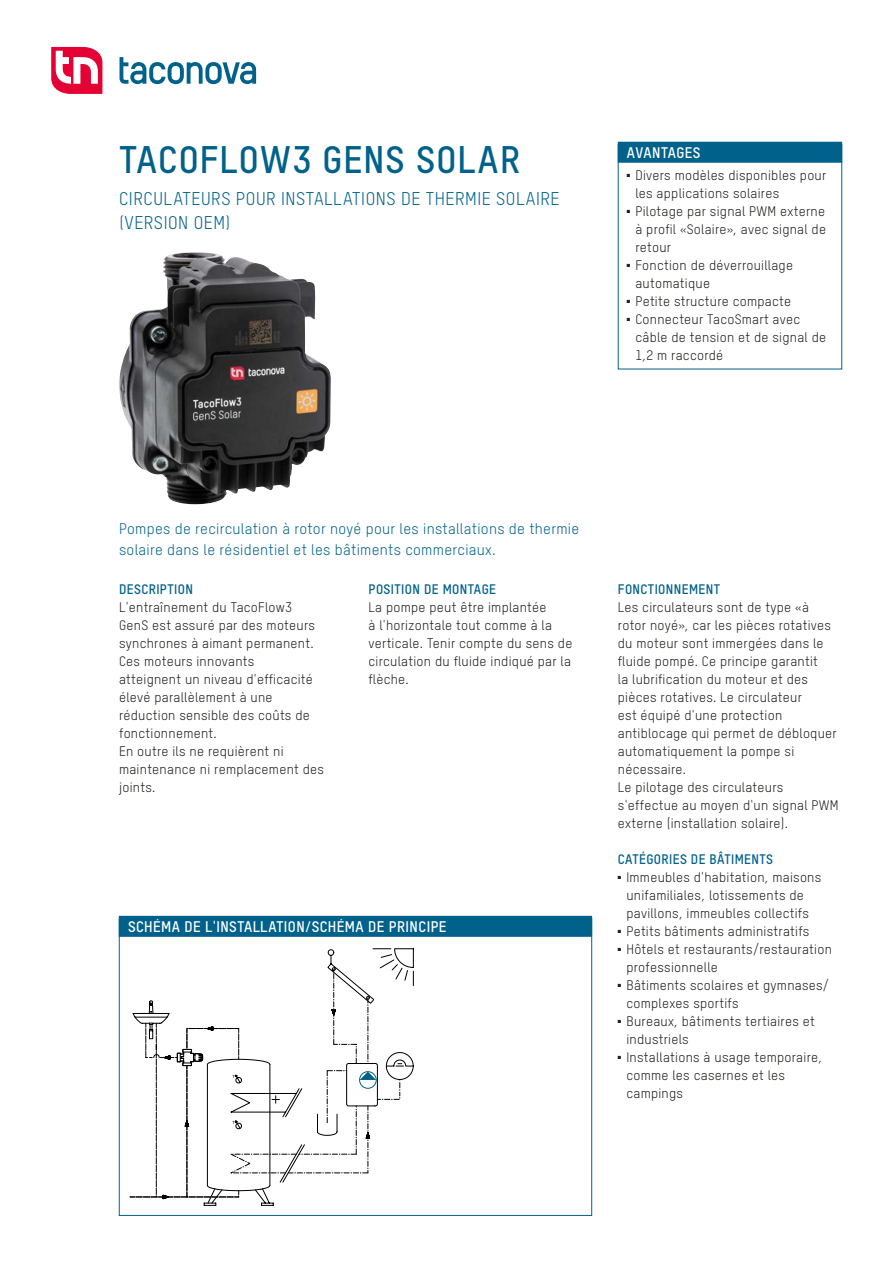
<style>
.page{position:relative;width:893px;height:1263px;background:#fff}
.page>*{position:absolute;margin:0;border:0;box-sizing:border-box;transform-origin:0 0}
.Produkttitel{font:37.5px "T Star Pro Bold";letter-spacing:.03em;color:#00628a}
.Produkttitel_Subline{font:18px/24px "T Star Pro Regular";letter-spacing:.03em;color:#00628a}
.EA_Lead{font:15px/21px "T Star Pro Regular";letter-spacing:.02em;color:#00628a}
.Box_Titel{font:15px "T Star Pro Bold";letter-spacing:.03em;color:#fff}
.t1{font:13.5px/18px "T Star Pro Regular";letter-spacing:.02em;color:#1d1d1b}
.EA_Titel{font:13.5px "T Star Pro Bold";letter-spacing:.03em;color:#00628a}
.t2{font:4.05px "Arial";color:#000;scale:1.05 1}
</style>
<div class="page">
<svg style="left:51px;top:47px;width:51px;height:47px"></svg>
<svg style="left:120px;top:57px;width:136px;height:27px"></svg>
<svg style="left:129px;top:948px;width:285px;height:258px"></svg>
<div style="left:618px;top:142px;width:224px;height:21px;background:#00628a"></div>
<div style="left:618px;top:144px;width:224px;height:225px;border:1px solid #00628a"></div>
<div style="left:119px;top:916px;width:473px;height:21px;background:#00628a"></div>
<div style="left:119px;top:918px;width:473px;height:297px;border:1px solid #00628a"></div>
<img style="left:119px;top:252px;width:212px;height:252px">
<p class="Produkttitel" style="left:119px;top:132px;width:402px">TACOFLOW3 GENS SOLAR</p>
<p class="Produkttitel_Subline" style="left:119px;top:186px;width:442px">CIRCULATEURS POUR INSTALLATIONS DE THERMIE SOLAIRE (VERSION OEM)</p>
<p class="Box_Titel" style="left:627px;top:141px;width:75px">AVANTAGES</p>
<p class="t1" style="left:635px;top:166px;width:192px;text-indent:-9px">■ Divers modèles disponibles pour les applications solaires</p>
<p class="t1" style="left:635px;top:202px;width:192px;text-align:justify;text-indent:-9px">■ Pilotage par signal PWM externe à profil «Solaire», avec signal de retour</p>
<p class="t1" style="left:635px;top:256px;width:159px;text-indent:-9px">■ Fonction de déverrouillage automatique</p>
<p class="t1" style="left:627px;top:292px;width:166px">■ Petite structure compacte</p>
<p class="t1" style="left:635px;top:310px;width:192px;text-indent:-9px">■ Connecteur TacoSmart avec câble de tension et de signal de<br>1,2 m raccordé</p>
<p class="EA_Lead" style="left:119px;top:517px;width:462px">Pompes de recirculation à rotor noyé pour les installations de thermie solaire dans le résidentiel et les bâtiments commerciaux.</p>
<p class="EA_Titel" style="left:119px;top:579px;width:75px">DESCRIPTION</p>
<p class="t1" style="left:119px;top:598px;width:198px">L'entraînement du TacoFlow3<br>GenS est assuré par des moteurs synchrones à aimant permanent.</p>
<p class="t1" style="left:119px;top:652px;width:195px">Ces moteurs innovants atteignent un niveau d'efficacité élevé parallèlement à une réduction sensible des coûts de fonctionnement.</p>
<p class="t1" style="left:119px;top:742px;width:206px">En outre ils ne requièrent ni maintenance ni remplacement des joints.</p>
<p class="EA_Titel" style="left:369px;top:579px;width:129px">POSITION DE MONTAGE</p>
<p class="t1" style="left:369px;top:598px;width:205px">La pompe peut être implantée<br>à l'horizontale tout comme à la verticale. Tenir compte du sens de circulation du fluide indiqué par la flèche.</p>
<p class="Box_Titel" style="left:128px;top:915px;width:320px">SCHÉMA DE L'INSTALLATION/SCHÉMA DE PRINCIPE</p>
<p class="t2" style="left:233px;top:1074px;width:4px">T</p>
<p class="t2" style="left:233px;top:1120px;width:4px">T</p>
<p class="EA_Titel" style="left:618px;top:579px;width:104px">FONCTIONNEMENT</p>
<p class="t1" style="left:618px;top:598px;width:220px">Les circulateurs sont de type «à rotor noyé», car les pièces rotatives du moteur sont immergées dans le fluide pompé. Ce principe garantit<br>la lubrification du moteur et des pièces rotatives. Le circulateur<br>est équipé d'une protection antiblocage qui permet de débloquer automatiquement la pompe si nécessaire.</p>
<p class="t1" style="left:618px;top:778px;width:222px">Le pilotage des circulateurs s'effectue au moyen d'un signal PWM externe (installation solaire).</p>
<p class="EA_Titel" style="left:618px;top:849px;width:157px">CATÉGORIES DE BÂTIMENTS</p>
<p class="t1" style="left:626px;top:868px;width:196px;text-indent:-9px">■ Immeubles d'habitation, maisons unifamiliales, lotissements de pavillons, immeubles collectifs</p>
<p class="t1" style="left:618px;top:922px;width:193px">■ Petits bâtiments administratifs</p>
<p class="t1" style="left:626px;top:940px;width:207px;text-indent:-9px">■ Hôtels et restaurants/restauration professionnelle</p>
<p class="t1" style="left:626px;top:976px;width:204px;text-indent:-9px">■ Bâtiments scolaires et gymnases/ complexes sportifs</p>
<p class="t1" style="left:626px;top:1012px;width:190px;text-indent:-9px">■ Bureaux, bâtiments tertiaires et industriels</p>
<p class="t1" style="left:626px;top:1048px;width:197px;text-indent:-9px">■ Installations à usage temporaire, comme les casernes et les campings</p>
</div>
